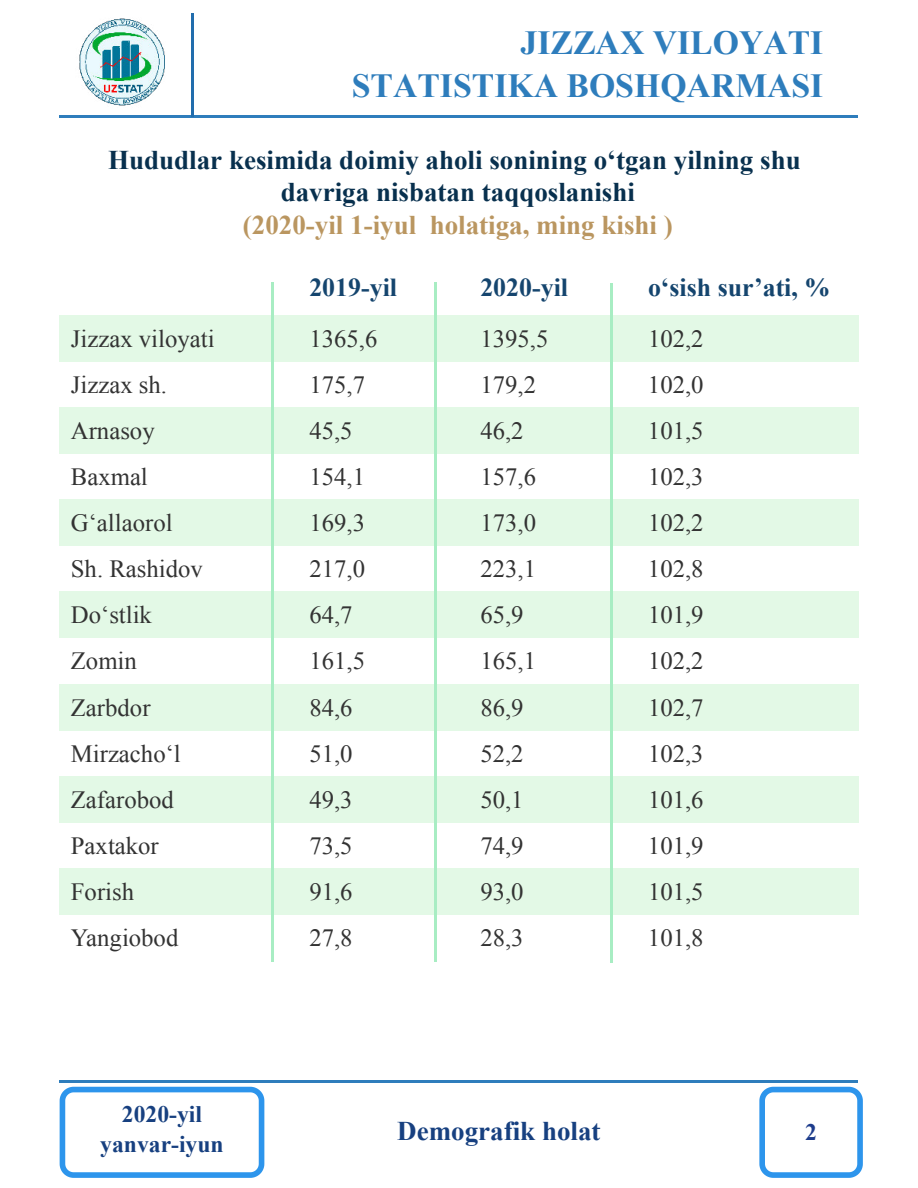
<style>
.page{position:relative;width:918px;height:1188px;background:#fff}
.page>*{position:absolute;margin:0;border:0;box-sizing:border-box;transform-origin:0 0}
.t1{font:700 33.75px/42.8px "Times New Roman";color:#2e7dbc;text-align:right}
.t2{font:700 27px/32.7px "Times New Roman";color:#08304e;text-align:center}
.t3{font:700 27px "Times New Roman";color:#ba9660}
.t4{font:700 27px "Times New Roman";color:#174080}
.t5{font:700 25.8px "Times New Roman";color:#15456e}
.t6{font:24.75px "Times New Roman";color:#333}
.t7{font:700 23.7px/30.3px "Times New Roman";color:#174080;text-align:center}
.t8{font:700 23.7px "Times New Roman";color:#1d3c8c}
</style>
<div class="page">
<hr style="left:60px;top:116px;width:798px;height:2px;background:#2e7dbc">
<img style="left:79px;top:18px;width:86px;height:88px">
<hr style="left:191px;top:14px;width:3px;height:103px;background:#216dad">
<hr style="left:60px;top:1080px;width:798px;height:2px;background:#2e7dbc">
<svg style="left:60px;top:1087px;width:204px;height:91px"></svg>
<svg style="left:759px;top:1087px;width:104px;height:91px"></svg>
<div style="left:60px;top:315px;width:238px;height:46px;background:#e3f9e6"></div>
<div style="left:298px;top:315px;width:171px;height:46px;background:#e3f9e6"></div>
<div style="left:469px;top:315px;width:168px;height:46px;background:#e3f9e6"></div>
<div style="left:637px;top:315px;width:221px;height:46px;background:#e3f9e6"></div>
<div style="left:60px;top:407px;width:238px;height:46px;background:#e3f9e6"></div>
<div style="left:298px;top:407px;width:171px;height:46px;background:#e3f9e6"></div>
<div style="left:469px;top:407px;width:168px;height:46px;background:#e3f9e6"></div>
<div style="left:637px;top:407px;width:221px;height:46px;background:#e3f9e6"></div>
<div style="left:60px;top:500px;width:238px;height:46px;background:#e3f9e6"></div>
<div style="left:298px;top:500px;width:171px;height:46px;background:#e3f9e6"></div>
<div style="left:469px;top:500px;width:168px;height:46px;background:#e3f9e6"></div>
<div style="left:637px;top:500px;width:221px;height:46px;background:#e3f9e6"></div>
<div style="left:60px;top:592px;width:238px;height:46px;background:#e3f9e6"></div>
<div style="left:298px;top:592px;width:171px;height:46px;background:#e3f9e6"></div>
<div style="left:469px;top:592px;width:168px;height:46px;background:#e3f9e6"></div>
<div style="left:637px;top:592px;width:221px;height:46px;background:#e3f9e6"></div>
<div style="left:60px;top:684px;width:238px;height:46px;background:#e3f9e6"></div>
<div style="left:298px;top:684px;width:171px;height:46px;background:#e3f9e6"></div>
<div style="left:469px;top:684px;width:168px;height:46px;background:#e3f9e6"></div>
<div style="left:637px;top:684px;width:221px;height:46px;background:#e3f9e6"></div>
<div style="left:60px;top:776px;width:238px;height:46px;background:#e3f9e6"></div>
<div style="left:298px;top:776px;width:171px;height:46px;background:#e3f9e6"></div>
<div style="left:469px;top:776px;width:168px;height:46px;background:#e3f9e6"></div>
<div style="left:637px;top:776px;width:221px;height:46px;background:#e3f9e6"></div>
<div style="left:60px;top:868px;width:238px;height:47px;background:#e3f9e6"></div>
<div style="left:298px;top:868px;width:171px;height:47px;background:#e3f9e6"></div>
<div style="left:469px;top:868px;width:168px;height:47px;background:#e3f9e6"></div>
<div style="left:637px;top:868px;width:221px;height:47px;background:#e3f9e6"></div>
<hr style="left:434px;top:282px;width:2px;height:680px;background:#a8edc3">
<hr style="left:611px;top:284px;width:2px;height:679px;background:#a8edc3">
<hr style="left:271px;top:282px;width:2px;height:680px;background:#a8edc3">
<h1 class="t1" style="left:352px;top:20px;width:473px">JIZZAX VILOYATI<br>STATISTIKA BOSHQARMASI</h1>
<p class="t2" style="left:108px;top:143px;width:694px">Hududlar kesimida doimiy aholi sonining o‘tgan yilning shu davriga nisbatan taqqoslanishi</p>
<p class="t3" style="left:243px;top:206px;width:431px">(2020-yil 1-iyul holatiga, ming kishi )</p>
<p class="t5" style="left:309px;top:269px;width:89px">2019-yil</p>
<p class="t5" style="left:480px;top:269px;width:89px">2020-yil</p>
<p class="t5" style="left:648px;top:269px;width:184px">o‘sish sur’ati, %</p>
<p class="t6" style="left:71px;top:322px;width:145px">Jizzax viloyati</p>
<p class="t6" style="left:309px;top:322px;width:70px">1365,6</p>
<p class="t6" style="left:480px;top:322px;width:70px">1395,5</p>
<p class="t6" style="left:648px;top:322px;width:57px">102,2</p>
<p class="t6" style="left:71px;top:368px;width:98px">Jizzax sh.</p>
<p class="t6" style="left:309px;top:368px;width:57px">175,7</p>
<p class="t6" style="left:480px;top:368px;width:57px">179,2</p>
<p class="t6" style="left:648px;top:368px;width:57px">102,0</p>
<p class="t6" style="left:71px;top:414px;width:85px">Arnasoy</p>
<p class="t6" style="left:309px;top:414px;width:45px">45,5</p>
<p class="t6" style="left:480px;top:414px;width:45px">46,2</p>
<p class="t6" style="left:648px;top:414px;width:57px">101,5</p>
<p class="t6" style="left:71px;top:460px;width:78px">Baxmal</p>
<p class="t6" style="left:309px;top:460px;width:57px">154,1</p>
<p class="t6" style="left:480px;top:460px;width:57px">157,6</p>
<p class="t6" style="left:648px;top:460px;width:57px">102,3</p>
<p class="t6" style="left:71px;top:506px;width:103px">G‘allaorol</p>
<p class="t6" style="left:309px;top:506px;width:57px">169,3</p>
<p class="t6" style="left:480px;top:506px;width:57px">173,0</p>
<p class="t6" style="left:648px;top:506px;width:57px">102,2</p>
<p class="t6" style="left:71px;top:552px;width:134px">Sh. Rashidov</p>
<p class="t6" style="left:309px;top:552px;width:57px">217,0</p>
<p class="t6" style="left:480px;top:552px;width:57px">223,1</p>
<p class="t6" style="left:648px;top:552px;width:57px">102,8</p>
<p class="t6" style="left:71px;top:598px;width:83px">Do‘stlik</p>
<p class="t6" style="left:309px;top:598px;width:45px">64,7</p>
<p class="t6" style="left:480px;top:598px;width:45px">65,9</p>
<p class="t6" style="left:648px;top:598px;width:57px">101,9</p>
<p class="t6" style="left:71px;top:644px;width:68px">Zomin</p>
<p class="t6" style="left:309px;top:644px;width:57px">161,5</p>
<p class="t6" style="left:480px;top:644px;width:57px">165,1</p>
<p class="t6" style="left:648px;top:644px;width:57px">102,2</p>
<p class="t6" style="left:71px;top:691px;width:81px">Zarbdor</p>
<p class="t6" style="left:309px;top:691px;width:45px">84,6</p>
<p class="t6" style="left:480px;top:691px;width:45px">86,9</p>
<p class="t6" style="left:648px;top:691px;width:57px">102,7</p>
<p class="t6" style="left:71px;top:737px;width:111px">Mirzacho‘l</p>
<p class="t6" style="left:309px;top:737px;width:45px">51,0</p>
<p class="t6" style="left:480px;top:737px;width:45px">52,2</p>
<p class="t6" style="left:648px;top:737px;width:57px">102,3</p>
<p class="t6" style="left:71px;top:783px;width:105px">Zafarobod</p>
<p class="t6" style="left:309px;top:783px;width:45px">49,3</p>
<p class="t6" style="left:480px;top:783px;width:45px">50,1</p>
<p class="t6" style="left:648px;top:783px;width:57px">101,6</p>
<p class="t6" style="left:71px;top:829px;width:89px">Paxtakor</p>
<p class="t6" style="left:309px;top:829px;width:45px">73,5</p>
<p class="t6" style="left:480px;top:829px;width:45px">74,9</p>
<p class="t6" style="left:648px;top:829px;width:57px">101,9</p>
<p class="t6" style="left:71px;top:875px;width:65px">Forish</p>
<p class="t6" style="left:309px;top:875px;width:45px">91,6</p>
<p class="t6" style="left:480px;top:875px;width:45px">93,0</p>
<p class="t6" style="left:648px;top:875px;width:57px">101,5</p>
<p class="t6" style="left:71px;top:921px;width:109px">Yangiobod</p>
<p class="t6" style="left:309px;top:921px;width:45px">27,8</p>
<p class="t6" style="left:480px;top:921px;width:45px">28,3</p>
<p class="t6" style="left:648px;top:921px;width:57px">101,8</p>
<p class="t7" style="left:100px;top:1098px;width:125px">2020-yil yanvar-iyun</p>
<p class="t4" style="left:397px;top:1112px;width:205px">Demografik holat</p>
<p class="t8" style="left:805px;top:1115px;width:13px">2</p>
</div>
